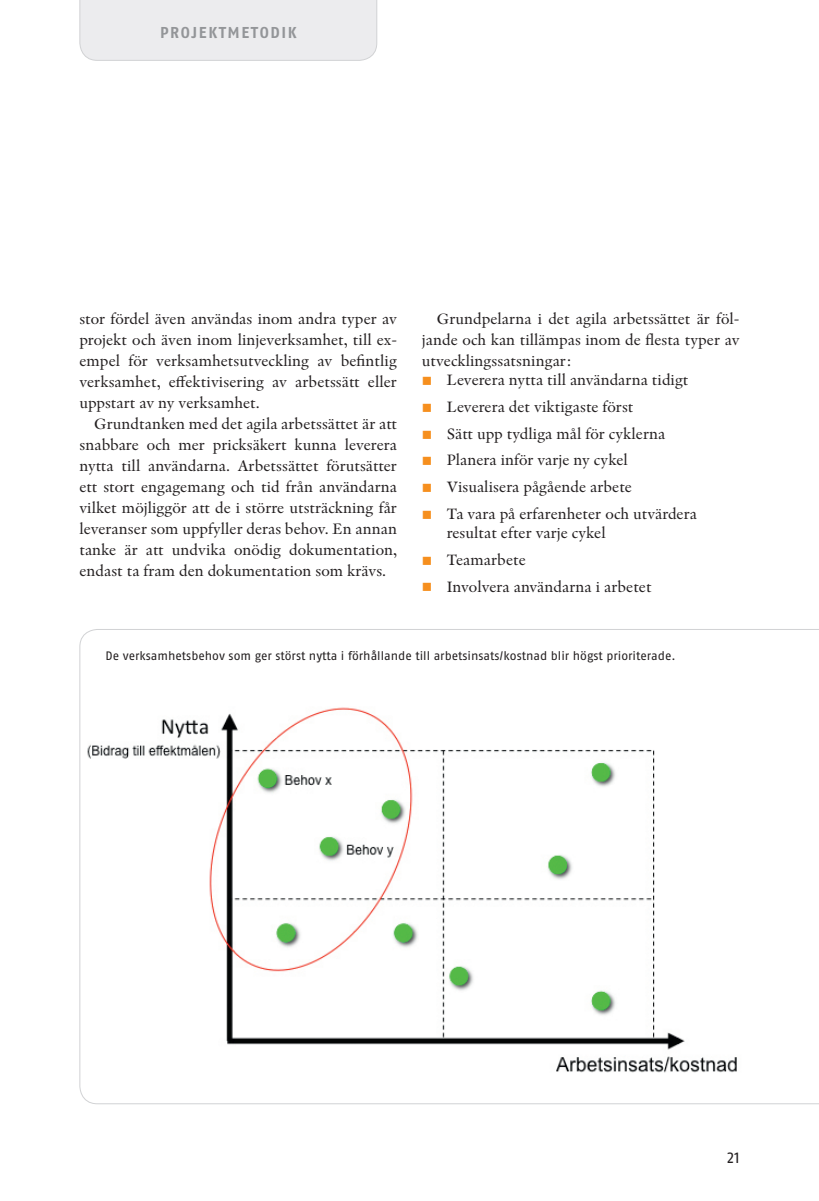
<style>
.page{position:relative;width:819px;height:1201px;background:#fff}
.page>*{position:absolute;margin:0;border:0;box-sizing:border-box;transform-origin:0 0}
.t1{font:15.75px/21px "Indigo Antiqua Pro Text";color:#231f20;text-align:justify}
.t2{font:700 15.75px "Fago No Lf";letter-spacing:.1em;color:#939598}
.t3{font:15.75px "Fago No Lf";color:#231f20}
.t4{font:12.25px "Fago No Lf";color:#231f20}
</style>
<div class="page">
<div style="left:79px;top:0;width:298px;height:61px;background:#ececee"></div>
<svg style="left:79px;top:629px;width:740px;height:475px"></svg>
<p class="t2" style="left:160px;top:23px;width:138px">PROJEKTMETODIK</p>
<p class="t1" style="left:79px;top:308px;width:319px">stor fördel även användas inom andra typer av projekt och även inom linjeverksamhet, till ex&shy;empel för verksamhetsutveckling av befintlig verksamhet, effektivisering av arbetssätt eller uppstart av ny verksamhet.</p>
<p class="t1" style="left:79px;top:413px;width:319px;text-indent:15px">Grundtanken med det agila arbetssättet är att snabbare och mer pricksäkert kunna leverera nytta till användarna. Arbetssättet förutsätter ett stort engagemang och tid från användarna vilket möjliggör att de i större utsträckning får leveranser som uppfyller deras behov. En annan tanke är att undvika onödig dokumentation, endast ta fram den dokumentation som krävs.</p>
<p class="t1" style="left:422px;top:308px;width:319px;text-indent:15px">Grundpelarna i det agila arbetssättet är föl&shy;jande och kan tillämpas inom de flesta typer av utvecklingssatsningar:</p>
<p class="t1" style="left:446px;top:367px;width:252px;line-height:26.8px;text-align:left">Leverera nytta till användarna tidigt Leverera det viktigaste först<br>Sätt upp tydliga mål för cyklerna Planera inför varje ny cykel Visualisera pågående arbete<br>Ta vara på erfarenheter och utvärdera</p>
<p class="t1" style="left:446px;top:520px;width:206px;line-height:26.8px;text-align:left">resultat efter varje cykel<br>Teamarbete<br>Involvera användarna i arbetet</p>
<p class="t4" style="left:105px;top:649px;width:571px">De verksamhetsbehov som ger störst nytta i förhållande till arbetsinsats/kostnad blir högst prioriterade.</p>
<p class="t3" style="left:727px;top:1148px;width:14px">21</p>
</div>
